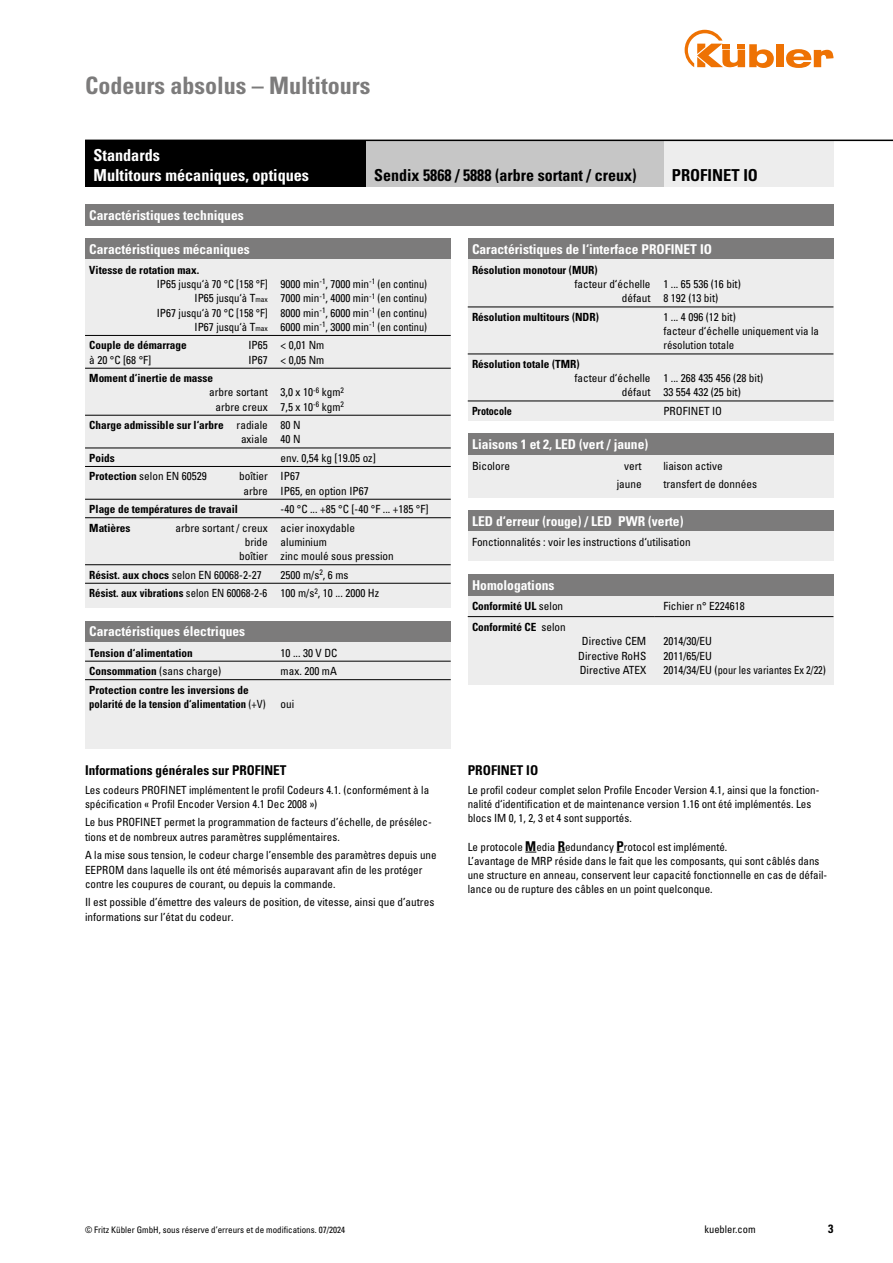
<style>
.page{position:relative;width:893px;height:1263px;background:#fff}
.page>*{position:absolute;margin:0;border:0;box-sizing:border-box;transform-origin:0 0}
.t1{font:700 condensed 24px "Univers LT Std";color:#7c7b7b}
.t2{font:700 condensed 16.5px "Univers LT Std";color:#000}
.t3{font:700 condensed 16.5px/19.8px "Univers LT Std";color:#fff}
.t4{font:700 condensed 13.5px "Univers LT Std";color:#fff}
.t5{font:700 condensed 13.5px "Univers LT Std";color:#000}
.t6{font:700 condensed 12px "Univers LT Std";color:#000}
.t7{font:condensed 11.25px/14.2px "Univers LT Std";color:#000}
.t8{font:700 condensed 11.25px/14.2px "Univers LT Std";color:#000;text-align:right}
.t9{font:700 condensed 11.25px "Univers LT Std";color:#000;scale:.9 1}
.t10{font:condensed 10.5px "Univers LT Std";color:#000}
.t11{font:condensed 9px "Univers LT Std";color:#000}
.s1{font-size:7.5px}
.s2{font-weight:400}
.s3{font-weight:700}
.s4{font-weight:700;font-size:13.5px}
</style>
<div class="page">
<div style="left:776px;top:44px;width:8px;height:23px;background:#ee7203"></div>
<svg style="left:786px;top:49px;width:47px;height:19px"></svg>
<svg style="left:685px;top:30px;width:89px;height:38px"></svg>
<div style="left:663px;top:140px;width:170px;height:47px;background:#ededed"></div>
<div style="left:85px;top:140px;width:281px;height:47px;background:#000"></div>
<div style="left:366px;top:140px;width:297px;height:47px;background:#c6c6c6"></div>
<div style="left:85px;top:238px;width:366px;height:21px;background:#7c7b7b"></div>
<div style="left:85px;top:204px;width:748px;height:21px;background:#7c7b7b"></div>
<div style="left:85px;top:259px;width:366px;height:349px;background:#ededed"></div>
<hr style="left:85px;top:335px;width:366px;height:1px;background:#000">
<hr style="left:85px;top:368px;width:366px;height:1px;background:#000">
<hr style="left:85px;top:415px;width:366px;height:1px;background:#000">
<hr style="left:85px;top:448px;width:366px;height:1px;background:#000">
<hr style="left:85px;top:466px;width:366px;height:1px;background:#000">
<hr style="left:85px;top:499px;width:366px;height:1px;background:#000">
<hr style="left:85px;top:517px;width:366px;height:1px;background:#000">
<hr style="left:85px;top:564px;width:366px;height:1px;background:#000">
<hr style="left:85px;top:583px;width:366px;height:1px;background:#000">
<div style="left:85px;top:621px;width:366px;height:21px;background:#7c7b7b"></div>
<div style="left:85px;top:642px;width:366px;height:106px;background:#ededed"></div>
<hr style="left:85px;top:661px;width:366px;height:1px;background:#000">
<hr style="left:85px;top:679px;width:366px;height:1px;background:#000">
<div style="left:468px;top:238px;width:365px;height:21px;background:#7c7b7b"></div>
<div style="left:468px;top:259px;width:365px;height:162px;background:#ededed"></div>
<hr style="left:468px;top:307px;width:365px;height:1px;background:#000">
<hr style="left:468px;top:354px;width:365px;height:1px;background:#000">
<hr style="left:468px;top:401px;width:365px;height:1px;background:#000">
<div style="left:468px;top:510px;width:365px;height:21px;background:#7c7b7b"></div>
<div style="left:468px;top:531px;width:365px;height:30px;background:#ededed"></div>
<div style="left:468px;top:434px;width:365px;height:21px;background:#7c7b7b"></div>
<div style="left:468px;top:455px;width:365px;height:42px;background:#ededed"></div>
<div style="left:468px;top:574px;width:365px;height:111px;background:#ededed"></div>
<div style="left:468px;top:574px;width:365px;height:21px;background:#7c7b7b"></div>
<hr style="left:468px;top:616px;width:187px;height:1px;background:#000">
<hr style="left:655px;top:616px;width:178px;height:1px;background:#000">
<hr style="left:85px;top:140px;width:808px;height:1px;background:#000">
<h1 class="t1" style="left:85px;top:71px;width:287px">Codeurs absolus – Multitours</h1>
<h2 class="t3" style="left:94px;top:145px;width:217px">Standards<br>Multitours mécaniques, optiques</h2>
<p class="t4" style="left:89px;top:207px;width:156px">Caractéristiques techniques</p>
<h2 class="t2" style="left:374px;top:165px;width:264px">Sendix 5868 / 5888 (arbre sortant / creux)</h2>
<h2 class="t2" style="left:672px;top:165px;width:88px">PROFINET IO</h2>
<p class="t4" style="left:89px;top:241px;width:162px">Caractéristiques mécaniques</p>
<p class="t8" style="left:89px;top:263px;width:111px">Vitesse de rotation max.</p>
<p class="t7" style="left:157px;top:277px;width:272px">IP65 jusqu‘à 70 °C [158 °F] 9000 min<sup>-1</sup>, 7000 min<sup>-1</sup> (en continu)</p>
<p class="t7" style="left:195px;top:291px;width:234px">IP65 jusqu‘à T<span class="s1">max</span> 7000 min<sup>-1</sup>, 4000 min<sup>-1</sup> (en continu)</p>
<p class="t7" style="left:157px;top:305px;width:272px">IP67 jusqu‘à 70 °C [158 °F] 8000 min<sup>-1</sup>, 6000 min<sup>-1</sup> (en continu)</p>
<p class="t7" style="left:195px;top:320px;width:234px">IP67 jusqu‘à T<span class="s1">max</span> 6000 min<sup>-1</sup>, 3000 min<sup>-1</sup> (en continu)</p>
<p class="t8" style="left:89px;top:338px;width:99px">Couple de démarrage</p>
<p class="t7" style="left:249px;top:338px;width:77px">IP65 &lt; 0,01 Nm</p>
<p class="t7" style="left:89px;top:352px;width:64px">à 20 °C [68 °F]</p>
<p class="t7" style="left:249px;top:352px;width:77px">IP67 &lt; 0,05 Nm</p>
<p class="t8" style="left:89px;top:371px;width:125px">Moment d‘inertie de masse</p>
<p class="t7" style="left:209px;top:385px;width:136px">arbre sortant 3,0 x 10<sup>-6</sup> kgm<sup>2</sup></p>
<p class="t7" style="left:215px;top:399px;width:130px">arbre creux 7,5 x 10<sup>-6</sup> kgm<sup>2</sup></p>
<p class="t8" style="left:89px;top:418px;width:213px">Charge admissible sur l‘arbre <span class="s2">radiale 80 N axiale 40 N</span></p>
<p class="t8" style="left:89px;top:451px;width:27px">Poids</p>
<p class="t7" style="left:281px;top:451px;width:97px">env. 0,54 kg [19.05 oz]</p>
<p class="t7" style="left:89px;top:469px;width:119px"><span class="s3">Protection</span> selon EN 60529</p>
<p class="t7" style="left:244px;top:469px;width:127px;text-indent:-4px">boîtier IP67<br>arbre IP65, en option IP67</p>
<p class="t8" style="left:89px;top:502px;width:150px">Plage de températures de travail</p>
<p class="t7" style="left:281px;top:502px;width:149px">-40 °C ... +85 °C [-40 °F ... +185 °F]</p>
<p class="t8" style="left:89px;top:520px;width:43px">Matières</p>
<p class="t7" style="left:175px;top:520px;width:181px">arbre sortant / creux acier inoxydable</p>
<p class="t7" style="left:245px;top:535px;width:84px">bride aluminium</p>
<p class="t7" style="left:239px;top:549px;width:156px">boîtier zinc moulé sous pression</p>
<p class="t7" style="left:89px;top:567px;width:174px"><span class="s3">Résist. aux chocs</span> selon EN 60068-2-27</p>
<p class="t7" style="left:89px;top:565px;width:291px;line-height:18.5px;text-indent:191px">2500 m/s<sup>2</sup>, 6 ms<br><span class="s3">Résist. aux vibrations</span> selon EN 60068-2-6 100 m/s<sup>2</sup>, 10 ... 2000 Hz</p>
<p class="t4" style="left:89px;top:623px;width:157px">Caractéristiques électriques</p>
<p class="t8" style="left:89px;top:645px;width:105px">Tension d‘alimentation</p>
<p class="t7" style="left:281px;top:645px;width:58px">10 ... 30 V DC</p>
<p class="t8" style="left:89px;top:664px;width:133px">Consommation <span class="s2">(sans charge)</span></p>
<p class="t7" style="left:281px;top:664px;width:58px">max. 200 mA</p>
<p class="t8" style="left:89px;top:682px;width:178px;text-align:left">Protection contre les inversions de polarité de la tension d‘alimentation <span class="s2">(+V)</span></p>
<p class="t7" style="left:281px;top:697px;width:15px">oui</p>
<p class="t5" style="left:85px;top:762px;width:203px">Informations générales sur PROFINET</p>
<p class="t7" style="left:85px;top:782px;width:346px">Les codeurs PROFINET implémentent le profil Codeurs 4.1. (conformément à la spécification « Profil Encoder Version 4.1 Dec 2008 »)</p>
<p class="t7" style="left:85px;top:815px;width:348px">Le bus PROFINET permet la programmation de facteurs d’échelle, de présélec&shy;tions et de nombreux autres paramètres supplémentaires.</p>
<p class="t7" style="left:85px;top:848px;width:353px">A la mise sous tension, le codeur charge l’ensemble des paramètres depuis une<br>EEPROM dans laquelle ils ont été mémorisés auparavant afin de les protéger contre les coupures de courant, ou depuis la commande.</p>
<p class="t7" style="left:85px;top:895px;width:351px">Il est possible d’émettre des valeurs de position, de vitesse, ainsi que d’autres informations sur l’état du codeur.</p>
<p class="t4" style="left:472px;top:241px;width:242px">Caractéristiques de l‘interface PROFINET IO</p>
<p class="t8" style="left:472px;top:263px;width:127px">Résolution monotour (MUR)</p>
<p class="t7" style="left:622px;top:277px;width:120px;text-indent:-47px">facteur d‘échelle 1 ... 65 536 (16 bit) défaut 8 192 (13 bit)</p>
<p class="t8" style="left:472px;top:310px;width:128px">Résolution multitours (NDR)</p>
<p class="t7" style="left:663px;top:310px;width:157px">1 ... 4 096 (12 bit)<br>facteur d‘échelle uniquement via la résolution totale</p>
<p class="t8" style="left:472px;top:357px;width:109px">Résolution totale (TMR)</p>
<p class="t7" style="left:622px;top:371px;width:143px;text-indent:-47px">facteur d‘échelle 1 ... 268 435 456 (28 bit) défaut 33 554 432 (25 bit)</p>
<p class="t9" style="left:472px;top:404px;width:46px">Protocole</p>
<p class="t7" style="left:663px;top:404px;width:60px">PROFINET IO</p>
<p class="t4" style="left:472px;top:436px;width:178px">Liaisons 1 et 2, LED (vert / jaune)</p>
<p class="t7" style="left:472px;top:458px;width:40px">Bicolore</p>
<p class="t7" style="left:624px;top:458px;width:19px">vert</p>
<p class="t7" style="left:663px;top:458px;width:61px">liaison active</p>
<p class="t7" style="left:617px;top:477px;width:26px">jaune</p>
<p class="t7" style="left:663px;top:477px;width:95px">transfert de données</p>
<p class="t4" style="left:472px;top:513px;width:213px">LED d‘erreur (rouge) / LED PWR (verte)</p>
<p class="t7" style="left:472px;top:535px;width:220px">Fonctionnalités : voir les instructions d‘utilisation</p>
<p class="t4" style="left:472px;top:576px;width:84px">Homologations</p>
<p class="t8" style="left:472px;top:599px;width:93px">Conformité UL <span class="s2">selon</span></p>
<p class="t7" style="left:663px;top:599px;width:83px">Fichier n° E224618</p>
<p class="t8" style="left:472px;top:620px;width:95px">Conformité CE <span class="s2">selon</span></p>
<p class="t7" style="left:578px;top:634px;width:70px;text-align:center">Directive CEM<br>Directive RoHS<br>Directive ATEX</p>
<p class="t7" style="left:663px;top:634px;width:164px">2014/30/EU<br>2011/65/EU<br>2014/34/EU (pour les variantes Ex 2/22)</p>
<p class="t5" style="left:468px;top:762px;width:72px">PROFINET IO</p>
<p class="t7" style="left:468px;top:782px;width:353px">Le profil codeur complet selon Profile Encoder Version 4.1, ainsi que la fonction&shy;nalité d‘identification et de maintenance version 1.16 ont été implémentés. Les blocs IM 0, 1, 2, 3 et 4 sont supportés.</p>
<p class="t7" style="left:468px;top:839px;width:361px">Le protocole <span class="s4">M</span>edia <span class="s4">R</span>edundancy <span class="s4">P</span>rotocol est implémenté.<br>L’avantage de MRP réside dans le fait que les composants, qui sont câblés dans une structure en anneau, conservent leur capacité fonctionnelle en cas de défail&shy;lance ou de rupture des câbles en un point quelconque.</p>
<p class="t11" style="left:85px;top:1224px;width:262px">© Fritz Kübler GmbH, sous réserve d’erreurs et de modifications. 07/2024</p>
<p class="t10" style="left:704px;top:1223px;width:53px">kuebler.com</p>
<p class="t6" style="left:828px;top:1221px;width:7px">3</p>
</div>
